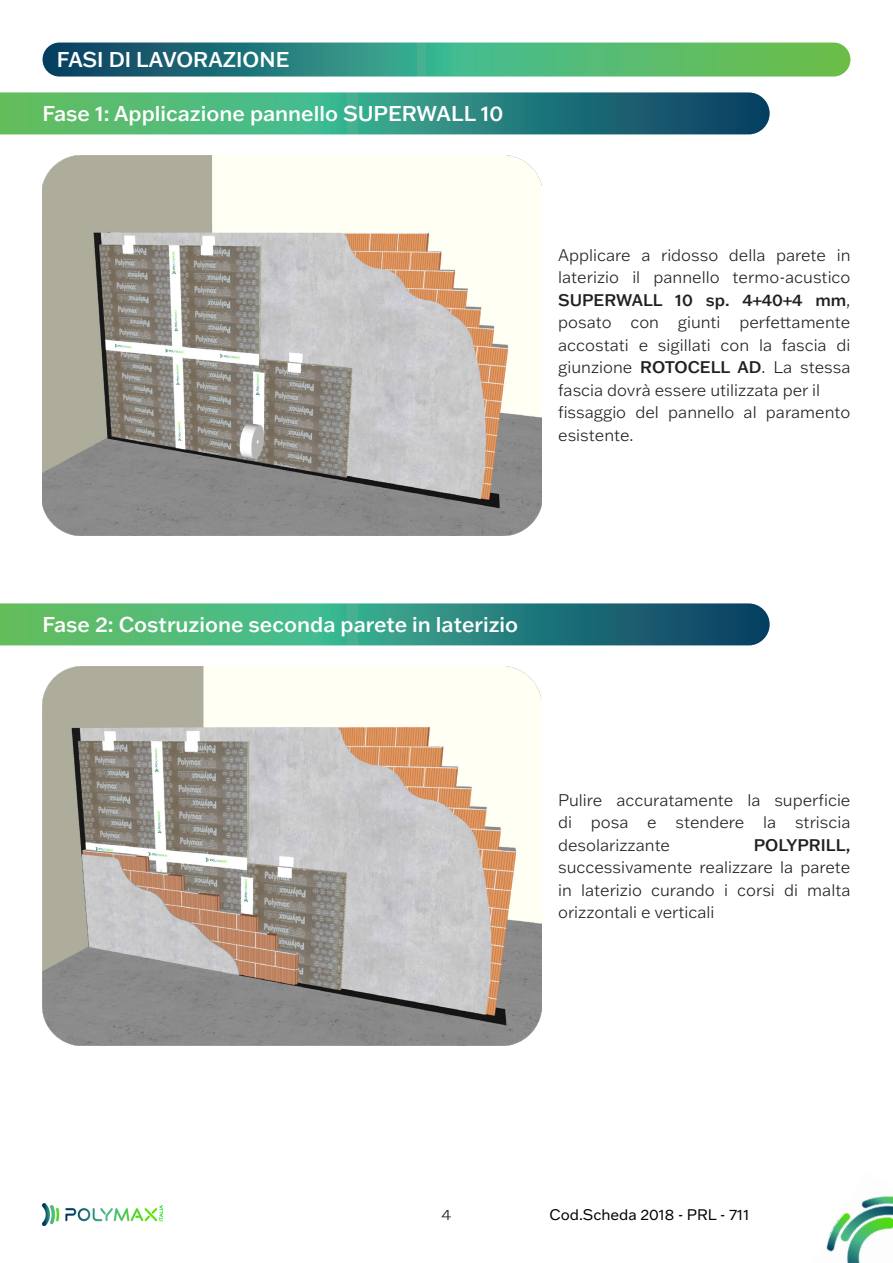
<style>
.page{position:relative;width:893px;height:1263px;background:#fff}
.page>*{position:absolute;margin:0;border:0;box-sizing:border-box;transform-origin:0 0}
.fase-schema-posa{font:500 21px "Franklin Gothic ATF";color:#fff}
.TITOLI_paragrafi{font:500 21px "Franklin Gothic ATF";color:#fff}
.PARAGRAFO_DI_TESTO{font:300 16.5px/22.5px "Franklin Gothic ATF";color:#231f20;text-align:justify}
.t1{font:15px "Franklin Gothic ATF";color:#050003}
.t2{font:300 15px "Franklin Gothic ATF";color:#231f20;scale:1.1 1}
.s1{font-weight:500}
</style>
<div class="page">
<img style="left:826px;top:1196px;width:67px;height:67px">
<img style="left:854px;top:1198px;width:39px;height:65px">
<img style="left:43px;top:1204px;width:119px;height:21px">
<svg style="left:43px;top:43px;width:807px;height:34px;background:#409b75"></svg>
<img style="left:43px;top:155px;width:498px;height:380px">
<svg style="left:0;top:92px;width:770px;height:42px;background:#3a967a"></svg>
<svg style="left:0;top:603px;width:770px;height:42px;background:#3a967a"></svg>
<img style="left:43px;top:667px;width:498px;height:379px">
<p class="TITOLI_paragrafi" style="left:57px;top:46px;width:234px">FASI DI LAVORAZIONE</p>
<p class="fase-schema-posa" style="left:43px;top:99px;width:462px">Fase 1: Applicazione pannello SUPERWALL 10</p>
<p class="PARAGRAFO_DI_TESTO" style="left:558px;top:243px;width:294px">Applicare a ridosso della parete in laterizio il pannello termo-acustico <span class="s1">SUPERWALL 10 sp. 4+40+4 mm</span>, posato con giunti perfettamente accostati e sigillati con la fascia di giunzione <span class="s1">ROTOCELL AD</span>. La stessa fascia dovrà essere utilizzata per il</p>
<p class="PARAGRAFO_DI_TESTO" style="left:558px;top:401px;width:294px">fissaggio del pannello al paramento esistente.</p>
<p class="fase-schema-posa" style="left:43px;top:611px;width:477px">Fase 2: Costruzione seconda parete in laterizio</p>
<p class="PARAGRAFO_DI_TESTO" style="left:558px;top:788px;width:294px">Pulire accuratamente la superficie di posa e stendere la striscia desolarizzante</p>
<p class="PARAGRAFO_DI_TESTO" style="left:558px;top:833px;width:294px;text-indent:196px"><span class="s1">POLYPRILL, </span>successivamente realizzare la parete in laterizio curando i corsi di malta orizzontali e verticali</p>
<p class="t2" style="left:442px;top:1204px;width:10px">4</p>
<p class="t1" style="left:550px;top:1205px;width:201px">Cod.Scheda 2018 - PRL - 711</p>
</div>
